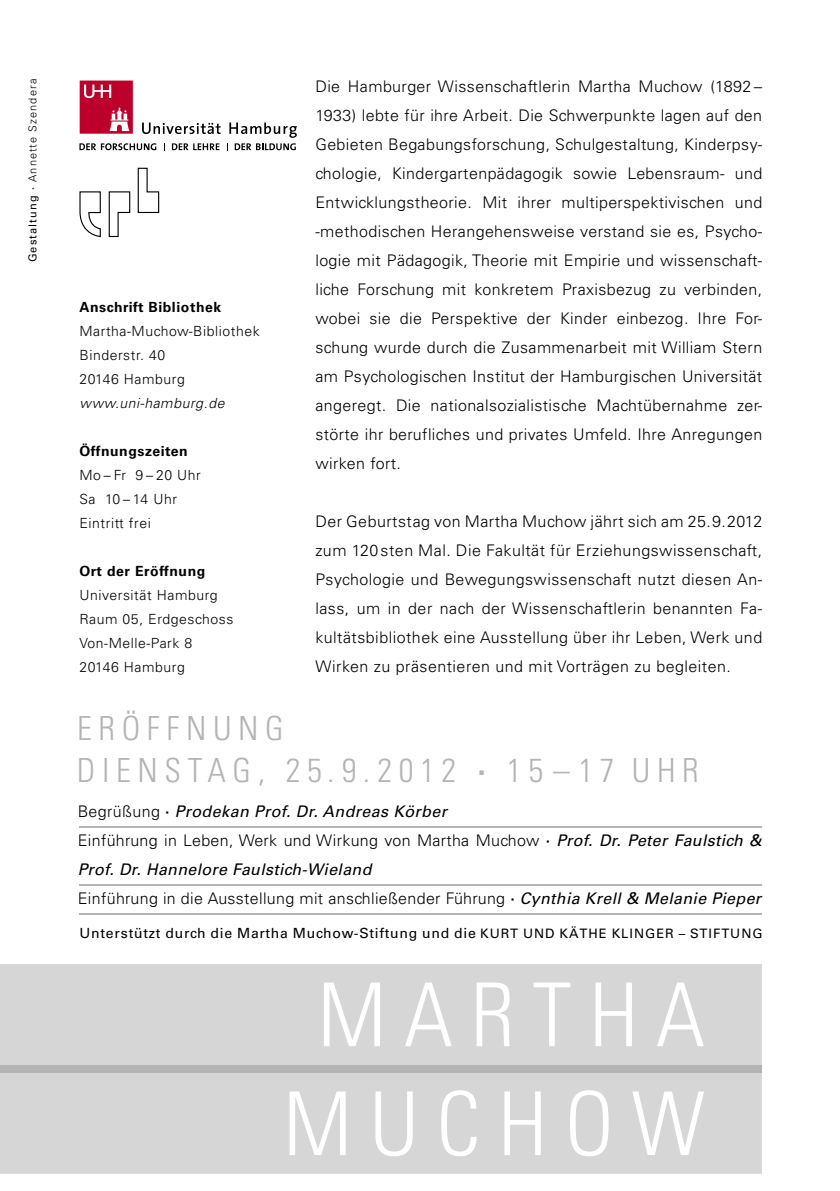
<style>
.page{position:relative;width:840px;height:1191px;background:#fff}
.page>*{position:absolute;margin:0;border:0;box-sizing:border-box;transform-origin:0 0}
.t1{font:300 condensed 88.2px "Univers LT";letter-spacing:.2em;color:#fff}
.t2{font:300 condensed 33.2px/42px "Univers LT";letter-spacing:.2em;color:#b4b4b4}
.t3{font:300 16px/29px "Univers LT";letter-spacing:.025em;color:#000;text-align:justify}
.t4{font:italic 16px/29px "Univers LT";letter-spacing:.02em;color:#000}
.t5{font:300 14px/24px "Univers LT";letter-spacing:.04em;color:#000}
.t6{font:14px "Univers LT";letter-spacing:.055em;color:#000}
.t7{font:700 14px "Univers LT";letter-spacing:.04em;color:#000}
.t8{font:italic 300 14px "Univers LT";letter-spacing:.04em;color:#000}
.t9{font:300 11px "Univers LT";letter-spacing:.1em;color:#000}
.s1{font-weight:400}
.s2{font-weight:700;font-stretch:normal}
.s3{font-weight:300;font-style:normal}
.s4{font-weight:700;font-style:normal}
.s5{font-size:13px}
</style>
<div class="page">
<div style="left:0;top:1073px;width:761px;height:100px;background:#d6d6d6"></div>
<div style="left:0;top:964px;width:761px;height:101px;background:#d6d6d6"></div>
<div style="left:0;top:1065px;width:761px;height:8px;background:#b4b4b4"></div>
<hr style="left:79px;top:826px;width:682px;height:2px;background:#b4b4b4">
<hr style="left:79px;top:884px;width:682px;height:2px;background:#b4b4b4">
<hr style="left:79px;top:913px;width:682px;height:2px;background:#b4b4b4">
<svg style="left:79px;top:168px;width:80px;height:69px"></svg>
<svg style="left:142px;top:123px;width:78px;height:11px"></svg>
<svg style="left:80px;top:81px;width:53px;height:53px"></svg>
<svg style="left:79px;top:143px;width:77px;height:7px"></svg>
<svg style="left:172px;top:143px;width:47px;height:7px"></svg>
<svg style="left:227px;top:123px;width:70px;height:28px"></svg>
<p class="t9" style="left:26px;top:262px;width:185px;rotate:-90deg"><span class="s1">Gestaltung ·</span> Annette Szendera</p>
<p class="t3" style="left:315px;top:72px;width:448px">Die Hamburger Wissenschaftlerin Martha Muchow (1892 – 1933) lebte für ihre Arbeit. Die Schwerpunkte lagen auf den Gebieten Begabungsforschung, Schulgestaltung, Kinderpsy&shy;chologie, Kindergartenpädagogik sowie Lebensraum- und Entwicklungstheorie. Mit ihrer multiperspektivischen und -methodischen Herangehensweise verstand sie es, Psycho&shy;logie mit Pädagogik, Theorie mit Empirie und wissenschaft&shy;liche Forschung mit konkretem Praxisbezug zu verbinden, wobei sie die Perspektive der Kinder einbezog. Ihre For&shy;schung wurde durch die Zusammenarbeit mit William Stern am Psychologischen Institut der Hamburgischen Universität angeregt. Die nationalsozialistische Machtübernahme zer&shy;störte ihr berufliches und privates Umfeld. Ihre Anregungen wirken fort.</p>
<p class="t7" style="left:79px;top:299px;width:143px">Anschrift Bibliothek</p>
<p class="t5" style="left:79px;top:319px;width:182px">Martha-Muchow-Bibliothek<br>Binderstr. 40<br>20146 Hamburg</p>
<p class="t8" style="left:79px;top:395px;width:146px">www.uni-hamburg.de</p>
<p class="t7" style="left:79px;top:443px;width:110px">Öffnungszeiten</p>
<p class="t5" style="left:79px;top:463px;width:123px">Mo – Fr 9 – 20 Uhr<br>Sa 10 – 14 Uhr<br>Eintritt frei</p>
<p class="t7" style="left:79px;top:563px;width:127px">Ort der Eröffnung</p>
<p class="t5" style="left:79px;top:583px;width:155px">Universität Hamburg<br>Raum 05, Erdgeschoss<br>Von-Melle-Park 8<br>20146 Hamburg</p>
<h2 class="t2" style="left:77px;top:707px;width:623px">ERÖFFNUNG<br>DIENSTAG, 25.9.2012 <span class="s2">·</span> 15–17 UHR</h2>
<p class="t3" style="left:315px;top:507px;width:448px">Der Geburtstag von Martha Muchow jährt sich am 25.9.2012 zum 120sten Mal. Die Fakultät für Erziehungswissenschaft, Psychologie und Bewegungswissenschaft nutzt diesen An&shy;lass, um in der nach der Wissenschaftlerin benannten Fa&shy;kultätsbibliothek eine Ausstellung über ihr Leben, Werk und Wirken zu präsentieren und mit Vorträgen zu begleiten.</p>
<p class="t4" style="left:78px;top:797px;width:685px"><span class="s3">Begrüßung</span> <span class="s4">·</span> Prodekan Prof. Dr. Andreas Körber<br><span class="s3">Einführung in Leben, Werk und Wirkung von Martha Muchow</span> <span class="s4">·</span> Prof. Dr. Peter Faulstich &amp; Prof. Dr. Hannelore Faulstich-Wieland<br><span class="s3">Einführung in die Ausstellung mit anschließender Führung</span> <span class="s4">·</span> Cynthia Krell &amp; Melanie Pieper</p>
<p class="t6" style="left:79px;top:925px;width:684px">Unterstützt durch die Martha Muchow-Stiftung und die <span class="s5">KURT UND KÄTHE KLINGER – STIFTUNG</span></p>
<h1 class="t1" style="left:317px;top:962px;width:388px">MARTHA</h1>
<h1 class="t1" style="left:283px;top:1071px;width:423px">MUCHOW</h1>
</div>
